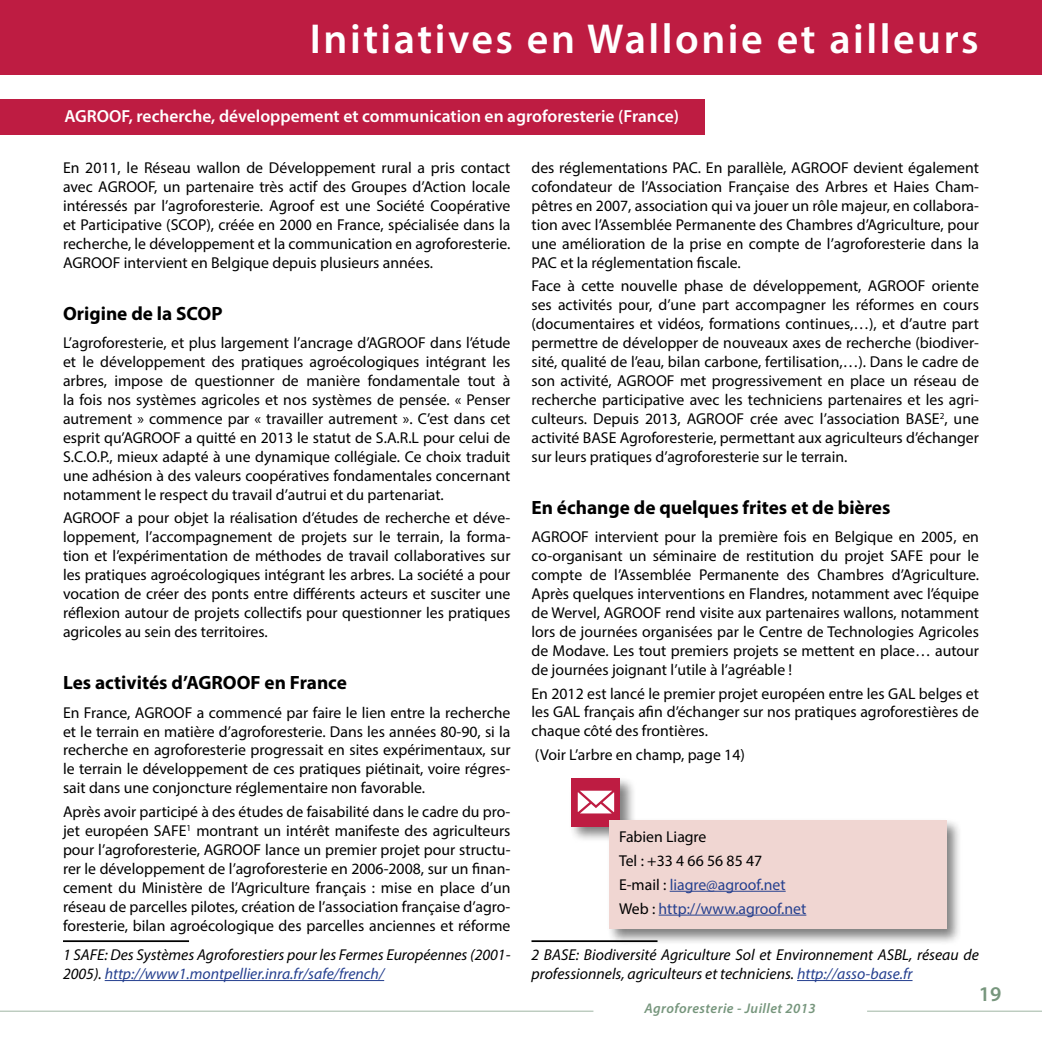
<style>
.page{position:relative;width:1042px;height:1042px;background:#fff}
.page>*{position:absolute;margin:0;border:0;box-sizing:border-box;transform-origin:0 0}
.t1{font:600 42px "Myriad Pro";letter-spacing:.06em;color:#fff}
.t2{font:600 21px "Myriad Pro";color:#77967d}
.t3{font:700 19.25px "Myriad Pro";color:#000}
.t4{font:600 17.5px "Myriad Pro";color:#fff}
.t5{font:15.75px/18.9px "Myriad Pro";color:#000;text-align:justify}
.t6{font:italic 15.75px/18.9px "Myriad Pro";color:#000}
.t7{font:italic 600 14px "Myriad Pro";letter-spacing:.03em;color:#77967d}
.s1{color:#25408f}
</style>
<div class="page">
<hr style="left:867px;top:1010px;width:175px;height:2px;background:#77967d">
<hr style="left:0;top:1010px;width:593px;height:2px;background:#77967d">
<div style="left:0;top:0;width:1042px;height:74px;background:#be1c42"></div>
<hr style="left:63px;top:940px;width:126px;height:2px;background:#000">
<hr style="left:105px;top:980px;width:279px;height:1px;background:#25408f">
<hr style="left:531px;top:940px;width:126px;height:2px;background:#000">
<hr style="left:797px;top:980px;width:115px;height:1px;background:#25408f">
<div style="left:0;top:99px;width:704px;height:36px;background:#be1c42"></div>
<div style="left:569px;top:775px;width:68px;height:68px;background:#000;opacity:.5"></div>
<div style="left:572px;top:778px;width:48px;height:48px;background:#be1c42"></div>
<div style="left:606px;top:817px;width:357px;height:128px;background:#000;opacity:.5"></div>
<div style="left:609px;top:820px;width:337px;height:109px;background:#f0d6d2"></div>
<hr style="left:670px;top:891px;width:115px;height:1px;background:#25408f">
<hr style="left:658px;top:914px;width:148px;height:1px;background:#25408f">
<svg style="left:578px;top:791px;width:36px;height:22px"></svg>
<h1 class="t1" style="left:310px;top:12px;width:670px">Initiatives en Wallonie et ailleurs</h1>
<p class="t4" style="left:64px;top:105px;width:616px">AGROOF, recherche, développement et communication en agroforesterie (France)</p>
<p class="t5" style="left:63px;top:158px;width:449px">En 2011, le Réseau wallon de Développement rural a pris contact avec AGROOF, un partenaire très actif des Groupes d’Action locale intéressés par l’agroforesterie. Agroof est une Société Coopérative et Participative (SCOP), créée en 2000 en France, spécialisée dans la recherche, le développement et la communication en agroforesterie.<br>AGROOF intervient en Belgique depuis plusieurs années.</p>
<p class="t3" style="left:63px;top:300px;width:161px">Origine de la SCOP</p>
<p class="t5" style="left:63px;top:333px;width:449px">L’agroforesterie, et plus largement l’ancrage d’AGROOF dans l’étude et le développement des pratiques agroécologiques intégrant les arbres, impose de questionner de manière fondamentale tout à la fois nos systèmes agricoles et nos systèmes de pensée. « Penser autrement » commence par « travailler autrement ». C’est dans cet esprit qu’AGROOF a quitté en 2013 le statut de S.A.R.L pour celui de S.C.O.P., mieux adapté à une dynamique collégiale. Ce choix traduit une adhésion à des valeurs coopératives fondamentales concernant notamment le respect du travail d’autrui et du partenariat.</p>
<p class="t5" style="left:63px;top:508px;width:449px">AGROOF a pour objet la réalisation d’études de recherche et déve&shy;loppement, l’accompagnement de projets sur le terrain, la forma&shy;tion et l’expérimentation de méthodes de travail collaboratives sur les pratiques agroécologiques intégrant les arbres. La société a pour vocation de créer des ponts entre différents acteurs et susciter une réflexion autour de projets collectifs pour questionner les pratiques agricoles au sein des territoires.</p>
<p class="t3" style="left:63px;top:670px;width:285px">Les activités d’AGROOF en France</p>
<p class="t5" style="left:63px;top:703px;width:449px">En France, AGROOF a commencé par faire le lien entre la recherche et le terrain en matière d’agroforesterie. Dans les années 80-90, si la recherche en agroforesterie progressait en sites expérimentaux, sur le terrain le développement de ces pratiques piétinait, voire régres&shy;sait dans une conjoncture réglementaire non favorable.</p>
<p class="t5" style="left:63px;top:802px;width:449px">Après avoir participé à des études de faisabilité dans le cadre du pro&shy;jet européen SAFE<sup>1</sup> montrant un intérêt manifeste des agriculteurs pour l’agroforesterie, AGROOF lance un premier projet pour structu&shy;rer le développement de l’agroforesterie en 2006-2008, sur un finan&shy;cement du Ministère de l’Agriculture français : mise en place d’un réseau de parcelles pilotes, création de l’association française d’agro&shy;foresterie, bilan agroécologique des parcelles anciennes et réforme</p>
<p class="t6" style="left:63px;top:945px;width:449px">1 SAFE: Des Systèmes Agroforestiers pour les Fermes Européennes (2001-<br>2005). <span class="s1">http://www1.montpellier.inra.fr/safe/french/</span></p>
<p class="t5" style="left:531px;top:158px;width:449px">des réglementations PAC. En parallèle, AGROOF devient également cofondateur de l’Association Française des Arbres et Haies Cham&shy;pêtres en 2007, association qui va jouer un rôle majeur, en collabora&shy;tion avec l’Assemblée Permanente des Chambres d’Agriculture, pour une amélioration de la prise en compte de l’agroforesterie dans la PAC et la réglementation fiscale.</p>
<p class="t5" style="left:531px;top:276px;width:449px">Face à cette nouvelle phase de développement, AGROOF oriente ses activités pour, d’une part accompagner les réformes en cours (documentaires et vidéos, formations continues,…), et d’autre part permettre de développer de nouveaux axes de recherche (biodiver&shy;sité, qualité de l’eau, bilan carbone, fertilisation,…). Dans le cadre de son activité, AGROOF met progressivement en place un réseau de recherche participative avec les techniciens partenaires et les agri&shy;culteurs. Depuis 2013, AGROOF crée avec l’association BASE<sup>2</sup>, une activité BASE Agroforesterie, permettant aux agriculteurs d’échanger sur leurs pratiques d’agroforesterie sur le terrain.</p>
<p class="t3" style="left:531px;top:494px;width:360px">En échange de quelques frites et de bières</p>
<p class="t5" style="left:531px;top:527px;width:449px">AGROOF intervient pour la première fois en Belgique en 2005, en co-organisant un séminaire de restitution du projet SAFE pour le compte de l’Assemblée Permanente des Chambres d’Agriculture.<br>Après quelques interventions en Flandres, notamment avec l’équipe de Wervel, AGROOF rend visite aux partenaires wallons, notamment lors de journées organisées par le Centre de Technologies Agricoles de Modave. Les tout premiers projets se mettent en place… autour de journées joignant l’utile à l’agréable !</p>
<p class="t5" style="left:531px;top:683px;width:449px">En 2012 est lancé le premier projet européen entre les GAL belges et les GAL français afin d’échanger sur nos pratiques agroforestières de chaque côté des frontières.</p>
<p class="t5" style="left:535px;top:745px;width:212px">(Voir L’arbre en champ, page 14)</p>
<p class="t5" style="left:619px;top:824px;width:189px;line-height:23.8px;text-align:left">Fabien Liagre<br>Tel : +33 4 66 56 85 47<br>E-mail : <span class="s1">liagre@agroof.net<br></span>Web : <span class="s1">http://www.agroof.net</span></p>
<p class="t6" style="left:531px;top:945px;width:449px">2 BASE: Biodiversité Agriculture Sol et Environnement ASBL, réseau de professionnels, agriculteurs et techniciens. <span class="s1">http://asso-base.fr</span></p>
<p class="t7" style="left:644px;top:999px;width:173px">Agroforesterie - Juillet 2013</p>
<h2 class="t2" style="left:979px;top:980px;width:24px">19</h2>
</div>
